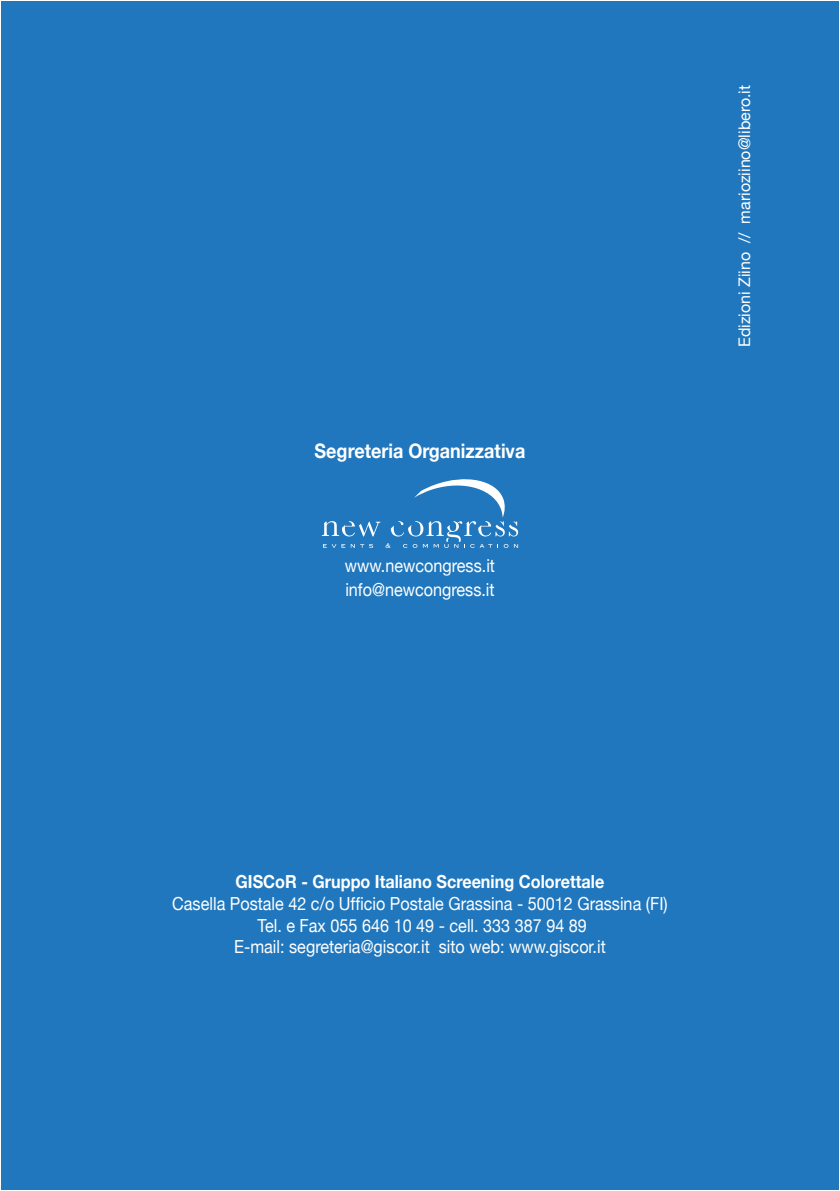
<style>
.page{position:relative;width:840px;height:1191px;background:#fff}
.page>*{position:absolute;margin:0;border:0;box-sizing:border-box;transform-origin:0 0}
.t1{font:700 20px "Helvetica Neue";color:#fff;scale:.9 1}
.t2{font:18px/21.6px "Helvetica Neue";color:#fff;scale:.9 1}
.t3{font:700 18px "Helvetica Neue";color:#fff;scale:.9 1}
.t4{font:16px "Helvetica Neue";color:#fff}
</style>
<div class="page">
<div style="left:1px;top:1px;width:837px;height:1189px;background:#2077bd"></div>
<svg style="left:321px;top:479px;width:197px;height:69px"></svg>
<p class="t1" style="left:314px;top:438px;width:235px">Segreteria Organizzativa</p>
<p class="t2" style="left:345px;top:553px;width:168px;line-height:24px">www.newcongress.it info@newcongress.it</p>
<p class="t4" style="left:734px;top:347px;width:263px;rotate:-90deg">Edizioni Ziino // marioziino@libero.it</p>
<p class="t3" style="left:235px;top:871px;width:411px">GISCoR - Gruppo Italiano Screening Colorettale</p>
<p class="t2" style="left:172px;top:892px;width:552px;text-align:center">Casella Postale 42 c/o Ufficio Postale Grassina - 50012 Grassina (FI)<br>Tel. e Fax 055 646 10 49 - cell. 333 387 94 89<br>E-mail: segreteria@giscor.it sito web: www.giscor.it</p>
</div>
